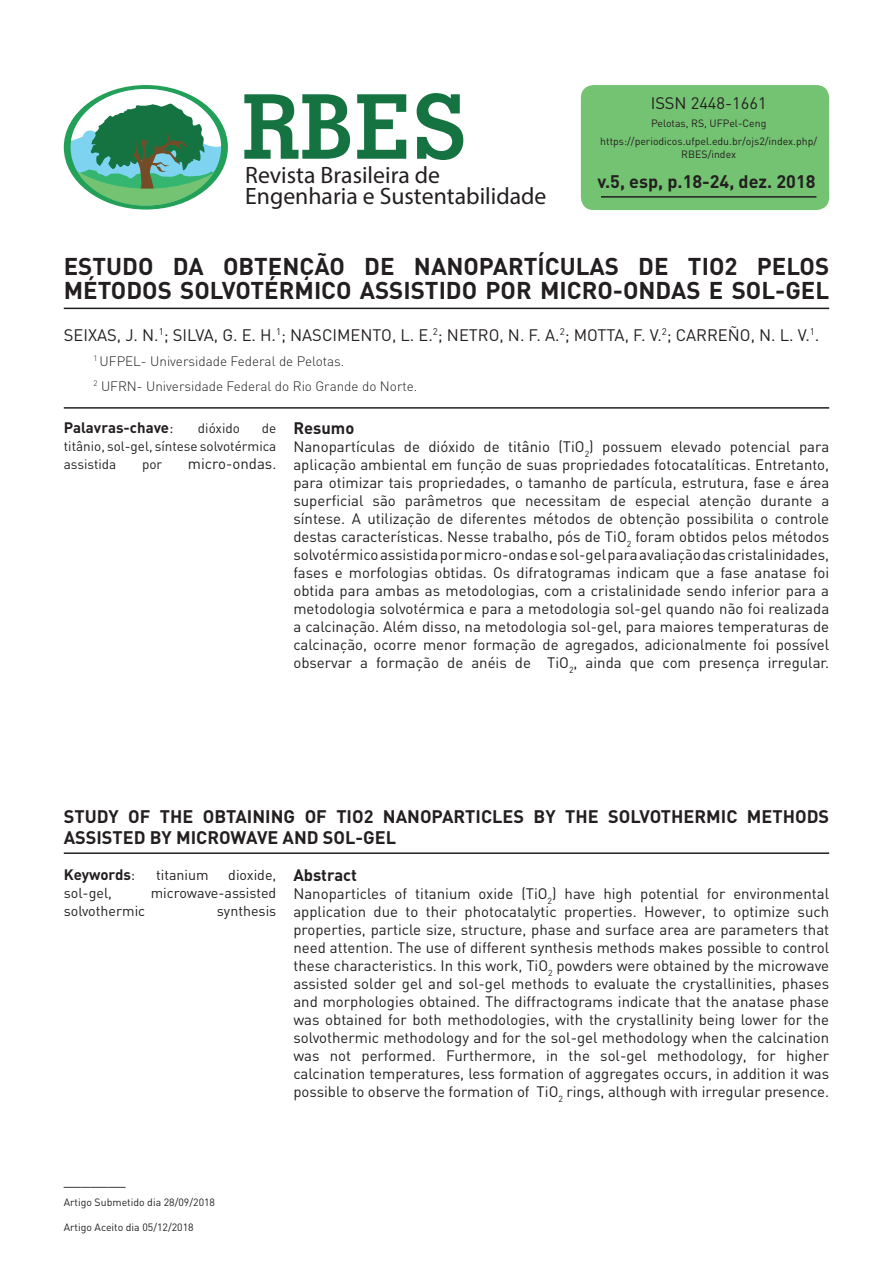
<style>
.page{position:relative;width:893px;height:1263px;background:#fff}
.page>*{position:absolute;margin:0;border:0;box-sizing:border-box;transform-origin:0 0}
.t1{font:700 89.55px "Geometric Slab 703 BT";color:#157341}
.t2{font:700 24px/24px "DIN";color:#231f20}
.t3{font:23.7px/21.6px "Myriad Pro";color:#231f20}
.t4{font:700 18px/21px "DIN";color:#231f20}
.t5{font:16.5px "DIN";color:#231f20}
.t6{font:700 16.5px "DIN";color:#231f20}
.t7{font:15px/18px "DIN";color:#231f20;text-align:justify}
.t8{font:700 15px "DIN";color:#231f20}
.t9{font:14.25px "DIN";color:#231f20}
.t10{font:300 13.5px/25px "DIN";color:#231f20}
.t11{font:13.5px/18px "DIN";color:#231f20;text-align:justify}
.t12{font:10.5px/17.7px "DIN";color:#231f20;text-align:center}
.s1{font-weight:400}
</style>
<div class="page">
<div style="left:581px;top:85px;width:248px;height:125px;background:#74c372;border-radius:13px"></div>
<div style="left:64px;top:85px;width:164px;height:125px;background:#23a057;border-radius:50%"></div>
<svg style="left:71px;top:89px;width:150px;height:117px"></svg>
<hr style="left:601px;top:196px;width:215px;height:2px;background:#231f20">
<hr style="left:64px;top:308px;width:765px;height:1px;background:#231f20">
<hr style="left:64px;top:407px;width:765px;height:2px;background:#231f20">
<hr style="left:64px;top:852px;width:765px;height:2px;background:#231f20">
<h1 class="t1" style="left:242px;top:72px;width:226px">RBES</h1>
<p class="t5" style="left:651px;top:93px;width:117px">ISSN 2448-1661</p>
<p class="t12" style="left:600px;top:114px;width:218px">Pelotas, RS, UFPel-Ceng https://periodicos.ufpel.edu.br/ojs2/index.php/</p>
<p class="t12" style="left:681px;top:145px;width:56px">RBES/index</p>
<p class="t4" style="left:597px;top:170px;width:220px">v.5, esp, p.18-24, dez. 2018</p>
<h3 class="t3" style="left:245px;top:164px;width:303px">Revista Brasileira de<br>Engenharia e Sustentabilidade</h3>
<h2 class="t2" style="left:64px;top:253px;width:767px">ESTUDO DA OBTENÇÃO DE NANOPARTÍCULAS DE TIO2 PELOS<br>MÉTODOS SOLVOTÉRMICO ASSISTIDO POR MICRO-ONDAS E SOL-GEL</h2>
<p class="t5" style="left:64px;top:324px;width:757px">SEIXAS, J. N.<sup>1</sup>; SILVA, G. E. H.<sup>1</sup>; NASCIMENTO, L. E.<sup>2</sup>; NETRO, N. F. A.<sup>2</sup>; MOTTA, F. V.<sup>2</sup>; CARREÑO, N. L. V.<sup>1</sup>.</p>
<p class="t10" style="left:94px;top:348px;width:325px"><sup>1</sup> UFPEL- Universidade Federal de Pelotas.<br><sup>2</sup> UFRN- Universidade Federal do Rio Grande do Norte.</p>
<p class="t6" style="left:293px;top:417px;width:62px">Resumo</p>
<p class="t7" style="left:293px;top:437px;width:537px">Nanopartículas de dióxido de titânio (TiO<sub>2</sub>) possuem elevado potencial para aplicação ambiental em função de suas propriedades fotocatalíticas. Entretanto, para otimizar tais propriedades, o tamanho de partícula, estrutura, fase e área superficial são parâmetros que necessitam de especial atenção durante a síntese. A utilização de diferentes métodos de obtenção possibilita o controle destas características. Nesse trabalho, pós de TiO<sub>2</sub> foram obtidos pelos métodos solvotérmico assistida por micro-ondas e sol-gel para avaliação das cristalinidades, fases e morfologias obtidas. Os difratogramas indicam que a fase anatase foi obtida para ambas as metodologias, com a cristalinidade sendo inferior para a metodologia solvotérmica e para a metodologia sol-gel quando não foi realizada a calcinação. Além disso, na metodologia sol-gel, para maiores temperaturas de calcinação, ocorre menor formação de agregados, adicionalmente foi possível observar a formação de anéis de TiO<sub>2</sub>, ainda que com presença irregular.</p>
<p class="t8" style="left:64px;top:417px;width:111px">Palavras-chave<span class="s1">:</span></p>
<p class="t11" style="left:198px;top:419px;width:44px">dióxido</p>
<p class="t11" style="left:64px;top:419px;width:214px;text-indent:198px">de titânio, sol-gel, síntese solvotérmica assistida</p>
<p class="t11" style="left:142px;top:455px;width:22px">por</p>
<p class="t7" style="left:188px;top:454px;width:90px">micro-ondas.</p>
<p class="t4" style="left:64px;top:805px;width:767px">STUDY OF THE OBTAINING OF TIO2 NANOPARTICLES BY THE SOLVOTHERMIC METHODS<br>ASSISTED BY MICROWAVE AND SOL-GEL</p>
<p class="t6" style="left:293px;top:864px;width:65px">Abstract</p>
<p class="t7" style="left:293px;top:884px;width:537px">Nanoparticles of titanium oxide (TiO<sub>2</sub>) have high potential for environmental application due to their photocatalytic properties. However, to optimize such properties, particle size, structure, phase and surface area are parameters that need attention. The use of different synthesis methods makes possible to control these characteristics. In this work, TiO<sub>2</sub> powders were obtained by the microwave assisted solder gel and sol-gel methods to evaluate the crystallinities, phases and morphologies obtained. The diffractograms indicate that the anatase phase was obtained for both methodologies, with the crystallinity being lower for the solvothermic methodology and for the sol-gel methodology when the calcination was not performed. Furthermore, in the sol-gel methodology, for higher calcination temperatures, less formation of aggregates occurs, in addition it was possible to observe the formation of TiO<sub>2</sub> rings, although with irregular presence.</p>
<p class="t8" style="left:64px;top:865px;width:73px">Keywords<span class="s1">:</span></p>
<p class="t9" style="left:156px;top:866px;width:54px">titanium</p>
<p class="t9" style="left:228px;top:866px;width:50px">dioxide,</p>
<p class="t9" style="left:64px;top:884px;width:50px">sol-gel,</p>
<p class="t9" style="left:151px;top:884px;width:127px">microwave-assisted</p>
<p class="t9" style="left:64px;top:902px;width:83px">solvothermic</p>
<p class="t9" style="left:217px;top:902px;width:61px">synthesis</p>
<p class="t5" style="left:64px;top:1169px;width:64px">_______</p>
<p class="t12" style="left:64px;top:1193px;width:153px">Artigo Submetido dia 28/09/2018</p>
<p class="t12" style="left:64px;top:1218px;width:131px">Artigo Aceito dia 05/12/2018</p>
</div>
